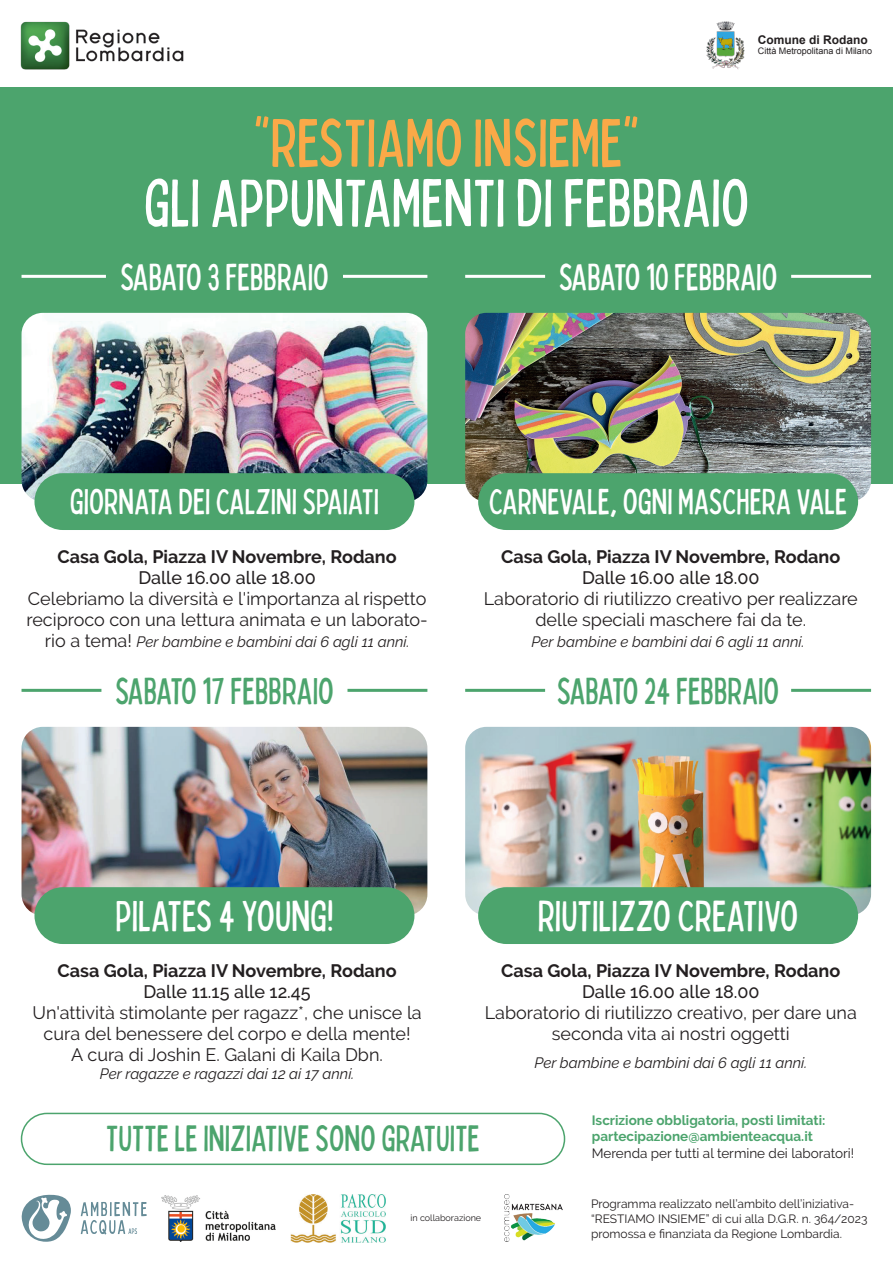
<style>
.page{position:relative;width:893px;height:1263px;background:#fff}
.page>*{position:absolute;margin:0;border:0;box-sizing:border-box;transform-origin:0 0}
.t1{font:condensed 67.5px "Bobby Jones";color:#fff}
.t2{font:condensed 67.5px "Bobby Jones";color:#faa948}
.t3{font:condensed 43.5px "Bobby Jones";color:#fff}
.t4{font:condensed 37.5px "Bobby Jones";color:#4ca46d}
.t5{font:condensed 37.5px "Bobby Jones";color:#fff}
.t6{font:condensed 36.75px "Bobby Jones";color:#4ca46d}
.t7{font:condensed 36px "Bobby Jones";color:#fff}
.t8{font:18px/21px "Raleway";color:#231f20;text-align:center}
.t9{font:700 18px "Raleway";color:#231f20}
.t10{font:500 18px "Raleway";color:#231f20}
.t11{font:italic 15px "Raleway";color:#231f20}
.t12{font:700 13.5px/16.5px "Raleway";color:#4ca46d}
.t13{font:13.5px "Raleway";color:#231f20}
.t14{font:12px/15px "Raleway";color:#231f20}
.t15{font:700 12px "Arial";color:#231f20}
.t16{font:9px "Arial";color:#231f20}
.t17{font:9px "Raleway";color:#231f20}
.s1{font-style:normal;font-size:18px}
</style>
<div class="page">
<div style="left:0;top:87px;width:893px;height:396px;background:#4ca46d"></div>
<img style="left:22px;top:313px;width:405px;height:188px">
<div style="left:34px;top:473px;width:380px;height:57px;background:#4ca46d;border-radius:28px"></div>
<hr style="left:22px;top:275px;width:84px;height:3px;background:#fff">
<hr style="left:343px;top:275px;width:84px;height:3px;background:#fff">
<img style="left:465px;top:313px;width:406px;height:189px">
<div style="left:478px;top:473px;width:380px;height:57px;background:#4ca46d;border-radius:28px"></div>
<hr style="left:465px;top:275px;width:80px;height:3px;background:#fff">
<hr style="left:791px;top:275px;width:80px;height:3px;background:#fff">
<img style="left:22px;top:727px;width:405px;height:188px">
<div style="left:34px;top:887px;width:380px;height:57px;background:#4ca46d;border-radius:28px"></div>
<hr style="left:22px;top:689px;width:79px;height:3px;background:#4ca46d">
<hr style="left:347px;top:689px;width:80px;height:3px;background:#4ca46d">
<img style="left:465px;top:727px;width:406px;height:188px">
<div style="left:478px;top:887px;width:380px;height:57px;background:#4ca46d;border-radius:28px"></div>
<hr style="left:465px;top:689px;width:80px;height:3px;background:#4ca46d">
<hr style="left:791px;top:689px;width:80px;height:3px;background:#4ca46d">
<div style="left:21px;top:1113px;width:544px;height:52px;border:2px solid #4ca46d;border-radius:25px"></div>
<svg style="left:21px;top:1194px;width:50px;height:48px"></svg>
<svg style="left:81px;top:1202px;width:66px;height:32px"></svg>
<img style="left:291px;top:1195px;width:95px;height:47px">
<img style="left:20px;top:21px;width:164px;height:49px">
<img style="left:706px;top:21px;width:39px;height:48px">
<img style="left:162px;top:1195px;width:114px;height:46px">
<img style="left:505px;top:1195px;width:58px;height:46px">
<p class="t15" style="left:758px;top:32px;width:112px">Comune di Rodano</p>
<p class="t16" style="left:758px;top:45px;width:116px">Città Metropolitana di Milano</p>
<h1 class="t2" style="left:254px;top:88px;width:387px">"RESTIAMO INSIEME"</h1>
<h1 class="t1" style="left:144px;top:148px;width:607px">GLI APPUNTAMENTI DI FEBBRAIO</h1>
<h3 class="t5" style="left:120px;top:246px;width:210px">SABATO 3 FEBBRAIO</h3>
<h3 class="t5" style="left:559px;top:246px;width:220px">SABATO 10 FEBBRAIO</h3>
<h3 class="t7" style="left:70px;top:472px;width:311px">GIORNATA DEI CALZINI SPAIATI</h3>
<p class="t9" style="left:58px;top:546px;width:341px">Casa Gola, Piazza IV Novembre, Rodano</p>
<p class="t10" style="left:138px;top:567px;width:179px">Dalle 16.00 alle 18.00</p>
<p class="t8" style="left:27px;top:588px;width:403px;text-align:left">Celebriamo la diversità e l'importanza al rispetto reciproco con una lettura animata e un laborato-</p>
<p class="t11" style="left:45px;top:633px;width:366px"><span class="s1">rio a tema!</span> Per bambine e bambini dai 6 agli 11 anni.</p>
<h3 class="t4" style="left:115px;top:660px;width:220px">SABATO 17 FEBBRAIO</h3>
<h3 class="t7" style="left:489px;top:472px;width:360px">CARNEVALE, OGNI MASCHERA VALE</h3>
<p class="t9" style="left:501px;top:546px;width:341px">Casa Gola, Piazza IV Novembre, Rodano</p>
<p class="t10" style="left:582px;top:567px;width:179px">Dalle 16.00 alle 18.00</p>
<p class="t8" style="left:484px;top:588px;width:375px">Laboratorio di riutilizzo creativo per realizzare delle speciali maschere fai da te.</p>
<p class="t11" style="left:532px;top:633px;width:274px">Per bambine e bambini dai 6 agli 11 anni.</p>
<h3 class="t4" style="left:557px;top:660px;width:224px">SABATO 24 FEBBRAIO</h3>
<h2 class="t3" style="left:115px;top:880px;width:220px">PILATES 4 YOUNG!</h2>
<p class="t9" style="left:58px;top:960px;width:341px">Casa Gola, Piazza IV Novembre, Rodano</p>
<p class="t10" style="left:143px;top:981px;width:169px">Dalle 11.15 alle 12.45</p>
<p class="t8" style="left:33px;top:1002px;width:391px">Un'attività stimolante per ragazz*, che unisce la cura del benessere del corpo e della mente!<br>A cura di Joshin E. Galani di Kaila Dbn.</p>
<p class="t11" style="left:100px;top:1065px;width:256px">Per ragazze e ragazzi dai 12 ai 17 anni.</p>
<h2 class="t3" style="left:538px;top:880px;width:262px">RIUTILIZZO CREATIVO</h2>
<p class="t9" style="left:501px;top:960px;width:341px">Casa Gola, Piazza IV Novembre, Rodano</p>
<p class="t10" style="left:582px;top:981px;width:179px">Dalle 16.00 alle 18.00</p>
<p class="t8" style="left:485px;top:1002px;width:374px">Laboratorio di riutilizzo creativo, per dare una seconda vita ai nostri oggetti</p>
<p class="t11" style="left:534px;top:1053px;width:274px">Per bambine e bambini dai 6 agli 11 anni.</p>
<h3 class="t6" style="left:106px;top:1108px;width:375px">TUTTE LE INIZIATIVE SONO GRATUITE</h3>
<p class="t17" style="left:410px;top:1213px;width:72px">in collaborazione</p>
<p class="t12" style="left:592px;top:1112px;width:235px">Iscrizione obbligatoria, posti limitati: partecipazione@ambienteacqua.it</p>
<p class="t13" style="left:592px;top:1145px;width:264px">Merenda per tutti al termine dei laboratori!</p>
<p class="t14" style="left:591px;top:1196px;width:278px">Programma realizzato nell’ambito dell’iniziativa-“RESTIAMO INSIEME” di cui alla D.G.R. n. 364/2023 promossa e finanziata da Regione Lombardia.</p>
</div>
